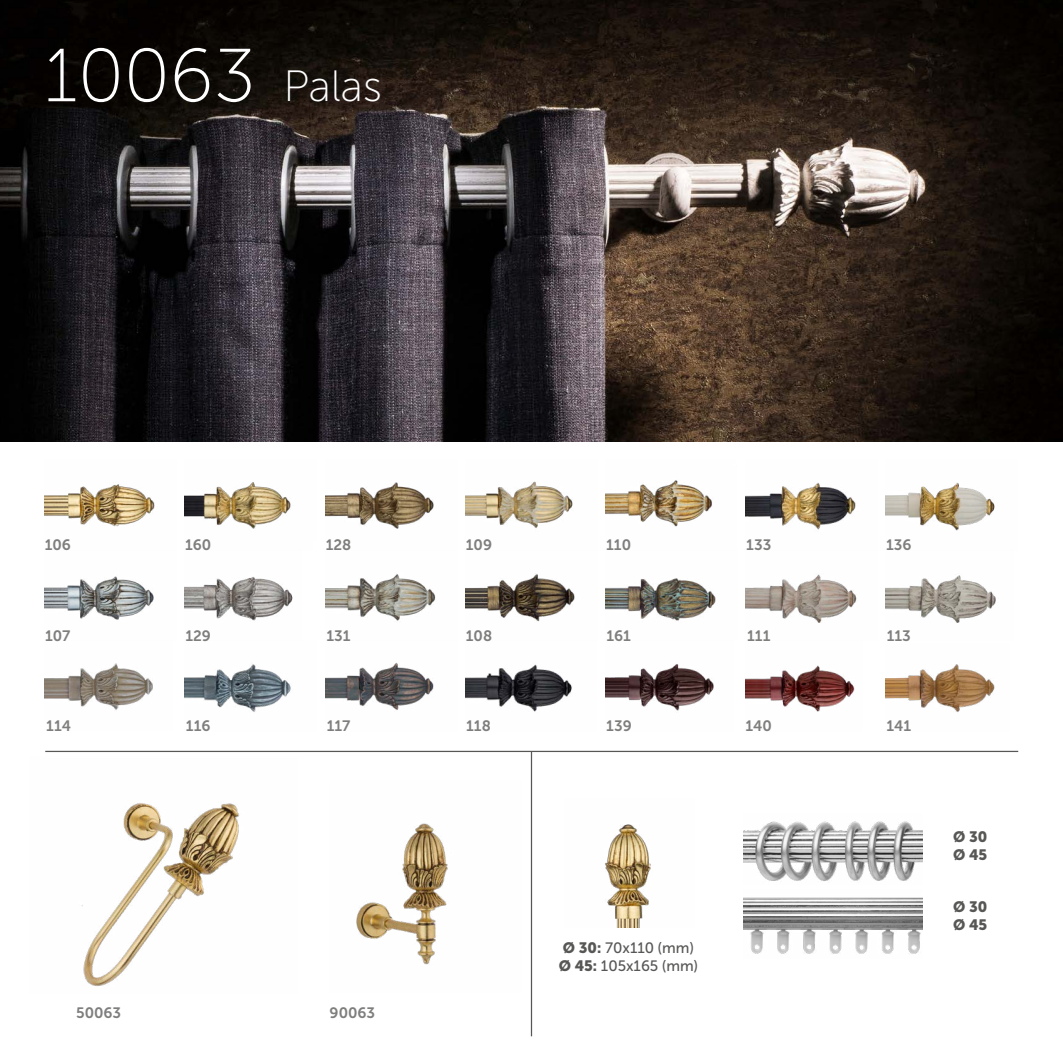
<style>
.page{position:relative;width:1063px;height:1063px;background:#fff}
.page>*{position:absolute;margin:0;border:0;box-sizing:border-box;transform-origin:0 0}
.t1{font:75px "Museo Sans Cyrl 100";color:#fff}
.t2{font:15px "Museo Sans Cyrl 700";color:#7e7e7d}
.t3{font:15px/18px "Museo Sans Cyrl 500";color:#575756}
.t4{font:15px/18px "Museo Sans Cyrl 900";color:#575756}
.s1{font-size:43.75px}
.s2{font-family:"Museo Sans Cyrl 900"}
</style>
<div class="page">
<img style="left:0;top:0;width:1063px;height:441px">
<img style="left:356px;top:823px;width:92px;height:142px">
<img style="left:82px;top:803px;width:158px;height:183px">
<hr style="left:45px;top:751px;width:973px;height:1px;background:#575756">
<hr style="left:531px;top:751px;width:1px;height:285px;background:#575756">
<img style="left:44px;top:484px;width:111px;height:136px">
<img style="left:185px;top:482px;width:106px;height:47px">
<img style="left:325px;top:482px;width:111px;height:228px">
<img style="left:465px;top:481px;width:110px;height:231px">
<img style="left:605px;top:480px;width:111px;height:141px">
<img style="left:44px;top:663px;width:109px;height:47px">
<img style="left:885px;top:664px;width:110px;height:48px">
<img style="left:885px;top:482px;width:110px;height:49px">
<img style="left:745px;top:482px;width:112px;height:141px">
<img style="left:185px;top:664px;width:106px;height:48px">
<img style="left:885px;top:575px;width:111px;height:48px">
<img style="left:185px;top:577px;width:108px;height:44px">
<img style="left:605px;top:664px;width:109px;height:47px">
<img style="left:745px;top:665px;width:110px;height:47px">
<img style="left:605px;top:824px;width:46px;height:104px">
<img style="left:744px;top:821px;width:179px;height:60px">
<img style="left:744px;top:897px;width:179px;height:57px">
<h1 class="t1" style="left:44px;top:36px;width:339px">10063 <span class="s1">Palas</span></h1>
<p class="t2" style="left:45px;top:537px;width:28px">106</p>
<p class="t2" style="left:185px;top:537px;width:28px">160</p>
<p class="t2" style="left:326px;top:537px;width:27px">128</p>
<p class="t2" style="left:466px;top:537px;width:28px">109</p>
<p class="t2" style="left:606px;top:537px;width:26px">110</p>
<p class="t2" style="left:746px;top:537px;width:26px">133</p>
<p class="t2" style="left:886px;top:537px;width:27px">136</p>
<p class="t2" style="left:45px;top:627px;width:27px">107</p>
<p class="t2" style="left:185px;top:627px;width:27px">129</p>
<p class="t2" style="left:887px;top:627px;width:26px">113</p>
<p class="t2" style="left:466px;top:627px;width:28px">108</p>
<p class="t2" style="left:606px;top:627px;width:26px">161</p>
<p class="t2" style="left:326px;top:627px;width:26px">131</p>
<p class="t2" style="left:747px;top:627px;width:25px">111</p>
<p class="t2" style="left:186px;top:718px;width:26px">116</p>
<p class="t2" style="left:466px;top:718px;width:26px">118</p>
<p class="t2" style="left:606px;top:718px;width:27px">139</p>
<p class="t2" style="left:745px;top:718px;width:28px">140</p>
<p class="t2" style="left:46px;top:718px;width:26px">114</p>
<p class="t2" style="left:886px;top:718px;width:26px">141</p>
<p class="t2" style="left:327px;top:718px;width:25px">117</p>
<p class="t2" style="left:76px;top:1004px;width:47px">50063</p>
<p class="t2" style="left:330px;top:1004px;width:47px">90063</p>
<p class="t3" style="left:559px;top:939px;width:141px"><span class="s2">Ø 30:</span> 70x110 (mm)<br><span class="s2">Ø 45:</span> 105x165 (mm)</p>
<p class="t4" style="left:953px;top:828px;width:36px">Ø 30<br>Ø 45</p>
<p class="t4" style="left:953px;top:897px;width:36px">Ø 30<br>Ø 45</p>
</div>
